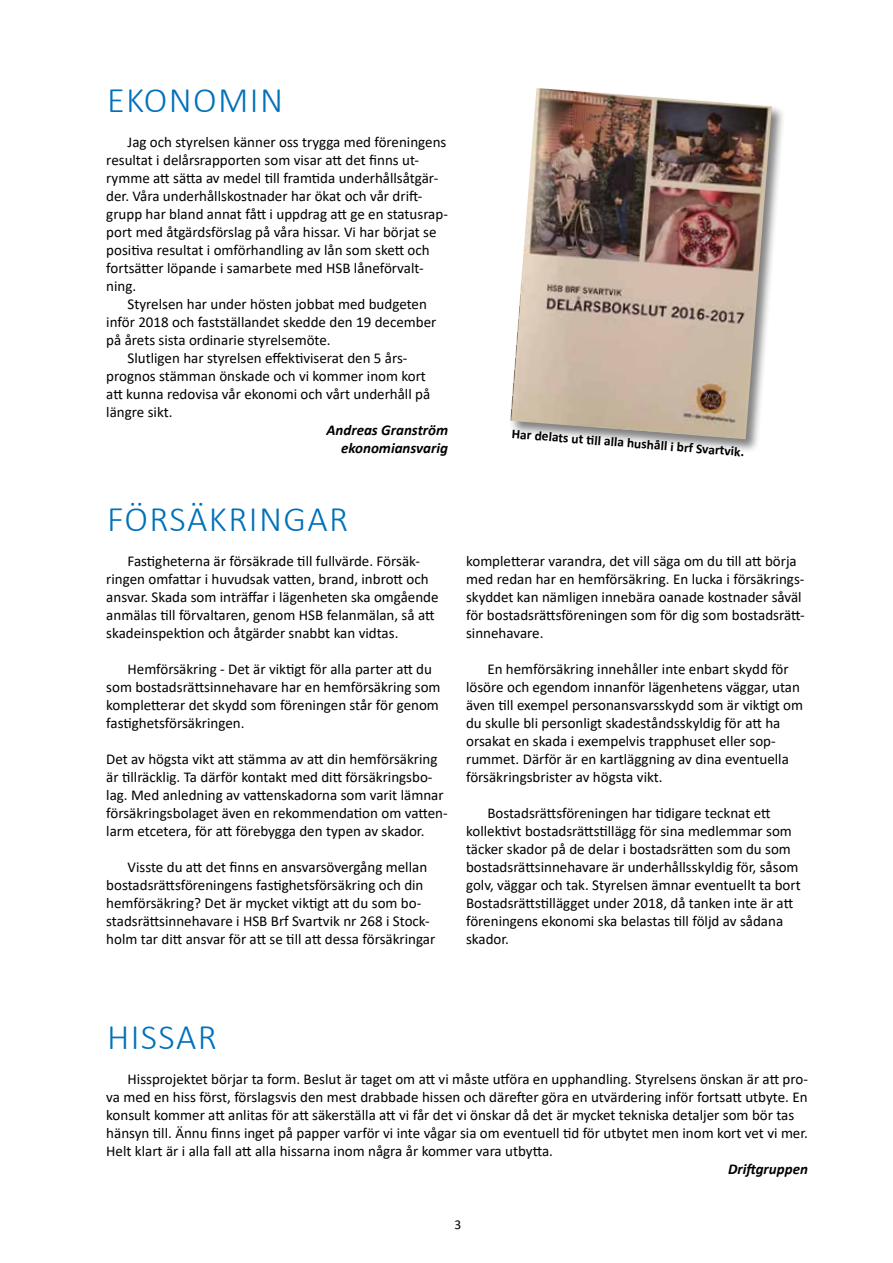
<style>
.page{position:relative;width:893px;height:1263px;background:#fff}
.page>*{position:absolute;margin:0;border:0;box-sizing:border-box;transform-origin:0 0}
.t1{font:300 36px "Calibri";letter-spacing:.04em;color:#0071ba}
.t2{font:15px/18px "Calibri";color:#000}
.t3{font:italic 700 15px/18px "Calibri";color:#000;text-align:right}
.t4{font:700 13.5px "Calibri";color:#000}
.t5{font:13.5px "Calibri";color:#000}
</style>
<div class="page">
<div style="left:509px;top:87px;width:277px;height:366px;background:#000;opacity:.5"></div>
<img style="left:510px;top:88px;width:262px;height:351px">
<h1 class="t1" style="left:107px;top:78px;width:178px">EKONOMIN</h1>
<p class="t2" style="left:106px;top:133px;width:343px;text-indent:21px">Jag och styrelsen känner oss trygga med föreningens resultat i delårsrapporten som visar att det finns ut&shy;rymme att sätta av medel till framtida underhållsåtgär&shy;der. Våra underhållskostnader har ökat och vår drift&shy;grupp har bland annat fått i uppdrag att ge en statusrap&shy;port med åtgärdsförslag på våra hissar. Vi har börjat se positiva resultat i omförhandling av lån som skett och fortsätter löpande i samarbete med HSB låneförvalt&shy;ning.</p>
<p class="t2" style="left:128px;top:295px;width:301px">Styrelsen har under hösten jobbat med budgeten</p>
<p class="t2" style="left:106px;top:313px;width:332px">inför 2018 och fastställandet skedde den 19 december</p>
<p class="t2" style="left:106px;top:331px;width:226px">på årets sista ordinarie styrelsemöte.</p>
<p class="t2" style="left:128px;top:349px;width:281px">Slutligen har styrelsen effektiviserat den 5 års-</p>
<p class="t2" style="left:106px;top:367px;width:321px">prognos stämman önskade och vi kommer inom kort</p>
<p class="t2" style="left:106px;top:385px;width:325px">att kunna redovisa vår ekonomi och vårt underhåll på</p>
<p class="t2" style="left:106px;top:403px;width:68px">längre sikt.</p>
<p class="t3" style="left:326px;top:421px;width:123px">Andreas Granström ekonomiansvarig</p>
<p class="t4" style="left:512px;top:425px;width:235px;rotate:4deg">Har delats ut ti ll alla hushåll i brf Svartvik.</p>
<h1 class="t1" style="left:107px;top:497px;width:243px">FÖRSÄKRINGAR</h1>
<p class="t2" style="left:106px;top:552px;width:334px;text-indent:21px">Fastigheterna är försäkrade till fullvärde. Försäk&shy;ringen omfattar i huvudsak vatten, brand, inbrott och ansvar. Skada som inträffar i lägenheten ska omgående anmälas till förvaltaren, genom HSB felanmälan, så att skadeinspektion och åtgärder snabbt kan vidtas.</p>
<p class="t2" style="left:106px;top:660px;width:336px;text-indent:21px">Hemförsäkring - Det är viktigt för alla parter att du som bostadsrättsinnehavare har en hemförsäkring som kompletterar det skydd som föreningen står för genom fastighetsförsäkringen.</p>
<p class="t2" style="left:106px;top:750px;width:343px">Det av högsta vikt att stämma av att din hemförsäkring är tillräcklig. Ta därför kontakt med ditt försäkringsbo&shy;lag. Med anledning av vattenskadorna som varit lämnar försäkringsbolaget även en rekommendation om vatten&shy;larm etcetera, för att förebygga den typen av skador.</p>
<p class="t2" style="left:106px;top:858px;width:331px;text-indent:21px">Visste du att det finns en ansvarsövergång mellan bostadsrättsföreningens fastighetsförsäkring och din hemförsäkring? Det är mycket viktigt att du som bo&shy;stadsrättsinnehavare i HSB Brf Svartvik nr 268 i Stock&shy;holm tar ditt ansvar för att se till att dessa försäkringar</p>
<p class="t2" style="left:466px;top:552px;width:340px">kompletterar varandra, det vill säga om du till att börja med redan har en hemförsäkring. En lucka i försäkrings&shy;skyddet kan nämligen innebära oanade kostnader såväl för bostadsrättsföreningen som för dig som bostadsrätt&shy;sinnehavare.</p>
<p class="t2" style="left:466px;top:660px;width:339px;text-indent:21px">En hemförsäkring innehåller inte enbart skydd för lösöre och egendom innanför lägenhetens väggar, utan även till exempel personansvarsskydd som är viktigt om du skulle bli personligt skadeståndsskyldig för att ha orsakat en skada i exempelvis trapphuset eller sop&shy;rummet. Därför är en kartläggning av dina eventuella försäkringsbrister av högsta vikt.</p>
<p class="t2" style="left:466px;top:804px;width:336px;text-indent:21px">Bostadsrättsföreningen har tidigare tecknat ett kollektivt bostadsrättstillägg för sina medlemmar som täcker skador på de delar i bostadsrätten som du som bostadsrättsinnehavare är underhållsskyldig för, såsom golv, väggar och tak. Styrelsen ämnar eventuellt ta bort Bostadsrättstillägget under 2018, då tanken inte är att föreningens ekonomi ska belastas till följd av sådana skador.</p>
<h1 class="t1" style="left:107px;top:1014px;width:111px">HISSAR</h1>
<p class="t2" style="left:106px;top:1069px;width:703px;text-indent:21px">Hissprojektet börjar ta form. Beslut är taget om att vi måste utföra en upphandling. Styrelsens önskan är att pro&shy;va med en hiss först, förslagsvis den mest drabbade hissen och därefter göra en utvärdering inför fortsatt utbyte. En konsult kommer att anlitas för att säkerställa att vi får det vi önskar då det är mycket tekniska detaljer som bör tas hänsyn till. Ännu finns inget på papper varför vi inte vågar sia om eventuell tid för utbytet men inom kort vet vi mer.<br>Helt klart är i alla fall att alla hissarna inom några år kommer vara utbytta.</p>
<p class="t3" style="left:728px;top:1159px;width:81px">Driftgruppen</p>
<p class="t5" style="left:454px;top:1215px;width:8px">3</p>
</div>
